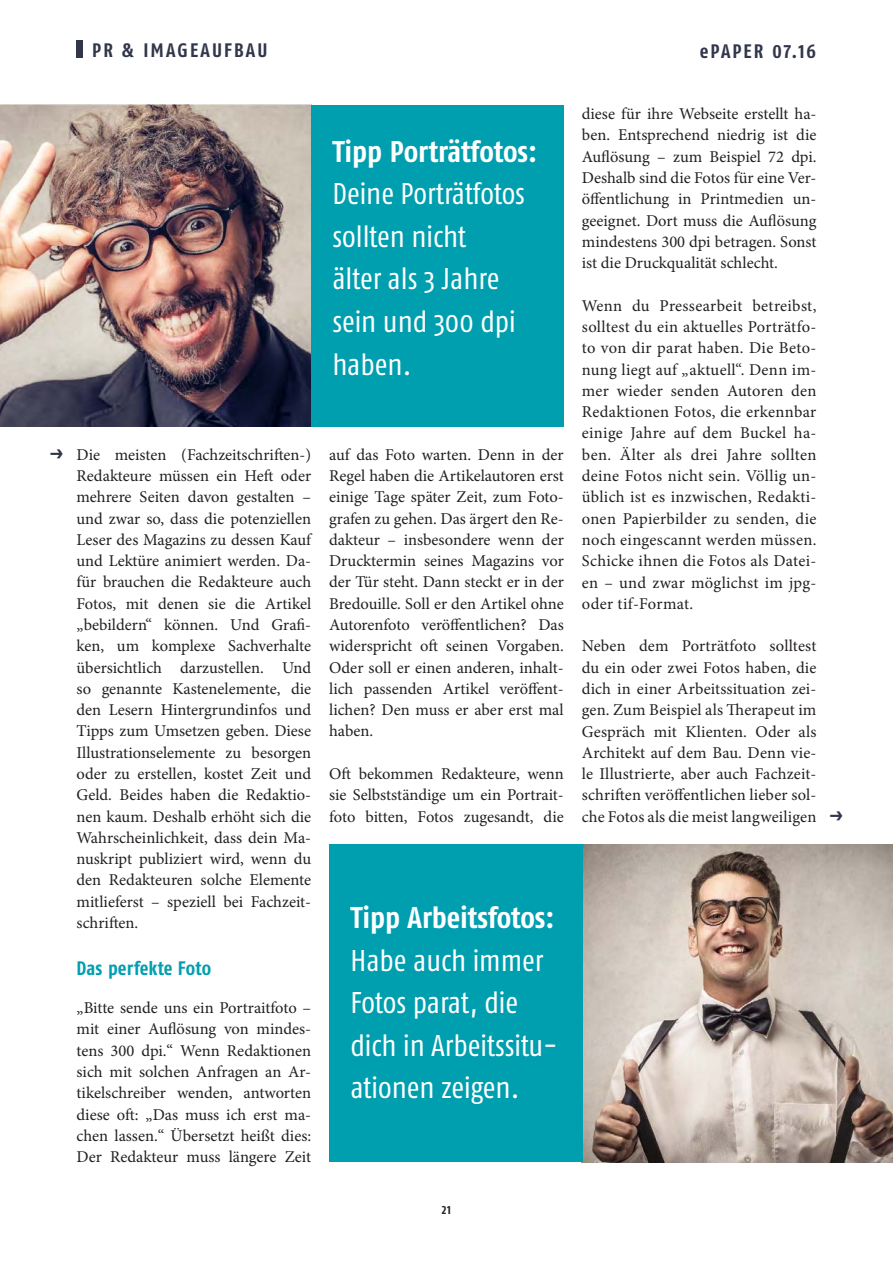
<style>
.page{position:relative;width:893px;height:1263px;background:#fff}
.page>*{position:absolute;margin:0;border:0;box-sizing:border-box;transform-origin:0 0}
._01_05_Fließtext{font:condensed 30px/42.6px "Fago OT";color:#fff}
.t1{font:700 condensed 19.5px "Fago OT";letter-spacing:.11em;color:#32364b}
._01_07_Zwischenheadl{font:700 condensed 19.5px "Fago OT";letter-spacing:.005em;color:#009faf}
._01_05_Fließtext-2{font:16.5px/21.3px "Minion Pro";color:#231f20;text-align:justify}
.t2{font:700 condensed 12px "Fago OT";color:#231f20}
.s1{font-weight:700}
</style>
<div class="page">
<div style="left:77px;top:41px;width:6px;height:17px;background:#32364b"></div>
<img style="left:0;top:105px;width:311px;height:321px">
<div style="left:311px;top:105px;width:253px;height:321px;background:#009faf"></div>
<img style="left:583px;top:845px;width:310px;height:317px">
<div style="left:329px;top:845px;width:254px;height:317px;background:#009faf"></div>
<p class="t1" style="left:92px;top:39px;width:177px">PR &amp; IMAGEAUFBAU</p>
<p class="t1" style="left:700px;top:40px;width:118px">ePAPER 07.16</p>
<p class="_01_05_Fließtext" style="left:332px;top:130px;width:206px"><span class="s1">Tipp Porträtfotos:<br></span>Deine Porträtfotos sollten nicht</p>
<p class="_01_05_Fließtext" style="left:332px;top:258px;width:185px">älter als 3 Jahre sein und 300 dpi</p>
<p class="_01_05_Fließtext" style="left:332px;top:343px;width:80px">haben.</p>
<p class="t1" style="left:50px;top:443px;width:15px">→</p>
<p class="_01_05_Fließtext-2" style="left:77px;top:444px;width:236px">Die meisten (Fachzeitschriften-)<br>Redakteure müssen ein Heft oder mehrere Seiten davon gestalten – und zwar so, dass die potenziellen Leser des Magazins zu dessen Kauf und Lektüre animiert werden. Da&shy;für brauchen die Redakteure auch Fotos, mit denen sie die Artikel „bebildern“ können. Und Grafi&shy;ken, um komplexe Sachverhalte übersichtlich darzustellen. Und so genannte Kastenelemente, die den Lesern Hintergrundinfos und Tipps zum Umsetzen geben. Diese Illustrationselemente zu besorgen oder zu erstellen, kostet Zeit und Geld. Beides haben die Redaktio&shy;nen kaum. Deshalb erhöht sich die Wahrscheinlichkeit, dass dein Ma&shy;nuskript publiziert wird, wenn du den Redakteuren solche Elemente mitlieferst – speziell bei Fachzeit&shy;schriften.</p>
<p class="_01_07_Zwischenheadl" style="left:77px;top:956px;width:136px">Das perfekte Foto</p>
<p class="_01_05_Fließtext-2" style="left:77px;top:997px;width:236px">„Bitte sende uns ein Portraitfoto – mit einer Auflösung von mindes&shy;tens 300 dpi.“ Wenn Redaktionen sich mit solchen Anfragen an Ar&shy;tikelschreiber wenden, antworten diese oft: „Das muss ich erst ma&shy;chen lassen.“ Übersetzt heißt dies:<br>Der Redakteur muss längere Zeit</p>
<p class="_01_05_Fließtext-2" style="left:329px;top:444px;width:236px">auf das Foto warten. Denn in der Regel haben die Artikelautoren erst einige Tage später Zeit, zum Foto&shy;grafen zu gehen. Das ärgert den Re&shy;dakteur – insbesondere wenn der Drucktermin seines Magazins vor der Tür steht. Dann steckt er in der Bredouille. Soll er den Artikel ohne Autorenfoto veröffentlichen? Das widerspricht oft seinen Vorgaben.<br>Oder soll er einen anderen, inhalt&shy;lich passenden Artikel veröffent&shy;lichen? Den muss er aber erst mal haben.</p>
<p class="_01_05_Fließtext-2" style="left:329px;top:763px;width:236px">Oft bekommen Redakteure, wenn sie Selbstständige um ein Portrait&shy;foto bitten, Fotos zugesandt, die</p>
<p class="_01_05_Fließtext" style="left:350px;top:896px;width:208px"><span class="s1">Tipp Arbeitsfotos:<br></span>Habe auch immer<br>Fotos parat, die dich in Arbeitssitu&shy;ationen zeigen.</p>
<p class="t2" style="left:442px;top:1203px;width:11px">21</p>
<p class="_01_05_Fließtext-2" style="left:582px;top:103px;width:236px">diese für ihre Webseite erstellt ha&shy;ben. Entsprechend niedrig ist die Auflösung – zum Beispiel 72 dpi.<br>Deshalb sind die Fotos für eine Ver&shy;öffentlichung in Printmedien un&shy;geeignet. Dort muss die Auflösung mindestens 300 dpi betragen. Sonst ist die Druckqualität schlecht.</p>
<p class="_01_05_Fließtext-2" style="left:582px;top:295px;width:236px">Wenn du Pressearbeit betreibst, solltest du ein aktuelles Porträtfo&shy;to von dir parat haben. Die Beto&shy;nung liegt auf „aktuell“. Denn im&shy;mer wieder senden Autoren den Redaktionen Fotos, die erkennbar einige Jahre auf dem Buckel ha&shy;ben. Älter als drei Jahre sollten deine Fotos nicht sein. Völlig un&shy;üblich ist es inzwischen, Redakti&shy;onen Papierbilder zu senden, die noch eingescannt werden müssen.<br>Schicke ihnen die Fotos als Datei&shy;en – und zwar möglichst im jpg&shy;oder tif-Format.</p>
<p class="_01_05_Fließtext-2" style="left:582px;top:635px;width:236px">Neben dem Porträtfoto solltest du ein oder zwei Fotos haben, die dich in einer Arbeitssituation zei&shy;gen. Zum Beispiel als Therapeut im Gespräch mit Klienten. Oder als Architekt auf dem Bau. Denn vie&shy;le Illustrierte, aber auch Fachzeit&shy;schriften veröffentlichen lieber sol&shy;che Fotos als die meist langweiligen</p>
<p class="t1" style="left:829px;top:805px;width:15px">→</p>
</div>
